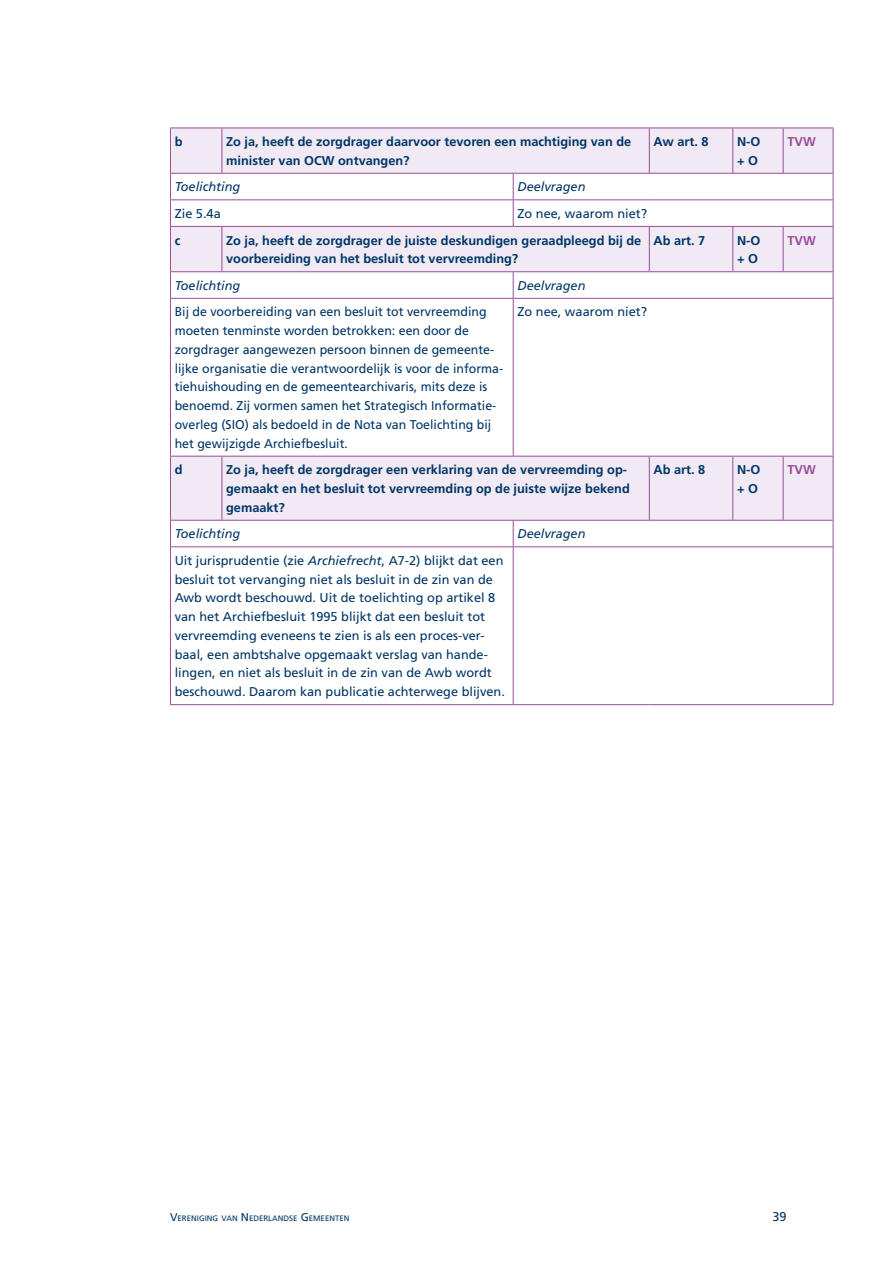
<style>
.page{position:relative;width:893px;height:1263px;background:#fff}
.page>*{position:absolute;margin:0;border:0;box-sizing:border-box;transform-origin:0 0}
.t1{font:12.75px/18.8px "Frutiger LT Std";color:#003667}
.t2{font:700 12.75px/18.8px "Frutiger LT Std";color:#003667}
.t3{font:italic 12.75px "Frutiger LT Std";color:#003667}
.t4{font:700 12.75px "Frutiger LT Std";color:#9a4c9d}
.t5{font:7.8px "Frutiger LT Std";color:#003667}
.s1{font-style:italic}
.s2{font-size:11.25px}
</style>
<div class="page">
<svg style="left:171px;top:129px;width:662px;height:391px"></svg>
<hr style="left:222px;top:128px;width:1px;height:45px;background:#9a4c9d">
<hr style="left:649px;top:128px;width:1px;height:45px;background:#9a4c9d">
<hr style="left:732px;top:128px;width:1px;height:45px;background:#9a4c9d">
<hr style="left:783px;top:128px;width:1px;height:45px;background:#9a4c9d">
<hr style="left:222px;top:227px;width:1px;height:44px;background:#9a4c9d">
<hr style="left:649px;top:227px;width:1px;height:44px;background:#9a4c9d">
<hr style="left:732px;top:227px;width:1px;height:44px;background:#9a4c9d">
<hr style="left:783px;top:227px;width:1px;height:44px;background:#9a4c9d">
<hr style="left:513px;top:299px;width:1px;height:157px;background:#9a4c9d">
<hr style="left:222px;top:456px;width:1px;height:64px;background:#9a4c9d">
<hr style="left:649px;top:456px;width:1px;height:64px;background:#9a4c9d">
<hr style="left:732px;top:456px;width:1px;height:64px;background:#9a4c9d">
<hr style="left:783px;top:456px;width:1px;height:64px;background:#9a4c9d">
<hr style="left:513px;top:547px;width:1px;height:157px;background:#9a4c9d">
<hr style="left:170px;top:299px;width:1px;height:157px;background:#9a4c9d">
<hr style="left:833px;top:299px;width:1px;height:157px;background:#9a4c9d">
<hr style="left:170px;top:547px;width:1px;height:157px;background:#9a4c9d">
<hr style="left:833px;top:547px;width:1px;height:157px;background:#9a4c9d">
<hr style="left:170px;top:704px;width:52px;height:1px;background:#9a4c9d">
<hr style="left:222px;top:704px;width:291px;height:1px;background:#9a4c9d">
<hr style="left:513px;top:704px;width:136px;height:1px;background:#9a4c9d">
<hr style="left:649px;top:704px;width:84px;height:1px;background:#9a4c9d">
<hr style="left:733px;top:704px;width:50px;height:1px;background:#9a4c9d">
<hr style="left:783px;top:704px;width:50px;height:1px;background:#9a4c9d">
<hr style="left:170px;top:173px;width:52px;height:1px;background:#9a4c9d">
<hr style="left:222px;top:173px;width:291px;height:1px;background:#9a4c9d">
<hr style="left:513px;top:173px;width:136px;height:1px;background:#9a4c9d">
<hr style="left:649px;top:173px;width:84px;height:1px;background:#9a4c9d">
<hr style="left:733px;top:173px;width:50px;height:1px;background:#9a4c9d">
<hr style="left:783px;top:173px;width:50px;height:1px;background:#9a4c9d">
<hr style="left:170px;top:271px;width:52px;height:1px;background:#9a4c9d">
<hr style="left:222px;top:271px;width:291px;height:1px;background:#9a4c9d">
<hr style="left:513px;top:271px;width:136px;height:1px;background:#9a4c9d">
<hr style="left:649px;top:271px;width:84px;height:1px;background:#9a4c9d">
<hr style="left:733px;top:271px;width:50px;height:1px;background:#9a4c9d">
<hr style="left:783px;top:271px;width:50px;height:1px;background:#9a4c9d">
<hr style="left:170px;top:520px;width:52px;height:1px;background:#9a4c9d">
<hr style="left:222px;top:520px;width:291px;height:1px;background:#9a4c9d">
<hr style="left:513px;top:520px;width:136px;height:1px;background:#9a4c9d">
<hr style="left:649px;top:520px;width:84px;height:1px;background:#9a4c9d">
<hr style="left:733px;top:520px;width:50px;height:1px;background:#9a4c9d">
<hr style="left:783px;top:520px;width:50px;height:1px;background:#9a4c9d">
<svg style="left:513px;top:174px;width:1px;height:52px"></svg>
<svg style="left:513px;top:272px;width:1px;height:26px"></svg>
<svg style="left:513px;top:521px;width:1px;height:25px"></svg>
<hr style="left:170px;top:128px;width:52px;height:1px;background:#9a4c9d">
<hr style="left:170px;top:128px;width:1px;height:45px;background:#9a4c9d">
<hr style="left:222px;top:128px;width:291px;height:1px;background:#9a4c9d">
<hr style="left:513px;top:128px;width:136px;height:1px;background:#9a4c9d">
<hr style="left:649px;top:128px;width:84px;height:1px;background:#9a4c9d">
<hr style="left:733px;top:128px;width:50px;height:1px;background:#9a4c9d">
<hr style="left:783px;top:128px;width:50px;height:1px;background:#9a4c9d">
<hr style="left:833px;top:128px;width:1px;height:45px;background:#9a4c9d">
<hr style="left:170px;top:226px;width:52px;height:1px;background:#9a4c9d">
<hr style="left:170px;top:227px;width:1px;height:44px;background:#9a4c9d">
<hr style="left:222px;top:226px;width:291px;height:1px;background:#9a4c9d">
<hr style="left:513px;top:226px;width:136px;height:1px;background:#9a4c9d">
<hr style="left:649px;top:226px;width:84px;height:1px;background:#9a4c9d">
<hr style="left:733px;top:226px;width:50px;height:1px;background:#9a4c9d">
<hr style="left:783px;top:226px;width:50px;height:1px;background:#9a4c9d">
<hr style="left:833px;top:227px;width:1px;height:44px;background:#9a4c9d">
<svg style="left:170px;top:174px;width:1px;height:52px"></svg>
<svg style="left:833px;top:174px;width:1px;height:52px"></svg>
<hr style="left:170px;top:199px;width:52px;height:1px;background:#9a4c9d">
<hr style="left:222px;top:199px;width:291px;height:1px;background:#9a4c9d">
<hr style="left:513px;top:199px;width:136px;height:1px;background:#9a4c9d">
<hr style="left:649px;top:199px;width:84px;height:1px;background:#9a4c9d">
<hr style="left:733px;top:199px;width:50px;height:1px;background:#9a4c9d">
<hr style="left:783px;top:199px;width:50px;height:1px;background:#9a4c9d">
<svg style="left:170px;top:272px;width:1px;height:26px"></svg>
<svg style="left:833px;top:272px;width:1px;height:26px"></svg>
<hr style="left:170px;top:298px;width:52px;height:1px;background:#9a4c9d">
<hr style="left:222px;top:298px;width:291px;height:1px;background:#9a4c9d">
<hr style="left:513px;top:298px;width:136px;height:1px;background:#9a4c9d">
<hr style="left:649px;top:298px;width:84px;height:1px;background:#9a4c9d">
<hr style="left:733px;top:298px;width:50px;height:1px;background:#9a4c9d">
<hr style="left:783px;top:298px;width:50px;height:1px;background:#9a4c9d">
<hr style="left:170px;top:456px;width:52px;height:1px;background:#9a4c9d">
<hr style="left:170px;top:456px;width:1px;height:64px;background:#9a4c9d">
<hr style="left:222px;top:456px;width:291px;height:1px;background:#9a4c9d">
<hr style="left:513px;top:456px;width:136px;height:1px;background:#9a4c9d">
<hr style="left:649px;top:456px;width:84px;height:1px;background:#9a4c9d">
<hr style="left:733px;top:456px;width:50px;height:1px;background:#9a4c9d">
<hr style="left:783px;top:456px;width:50px;height:1px;background:#9a4c9d">
<hr style="left:833px;top:456px;width:1px;height:64px;background:#9a4c9d">
<svg style="left:170px;top:521px;width:1px;height:25px"></svg>
<svg style="left:833px;top:521px;width:1px;height:25px"></svg>
<hr style="left:170px;top:546px;width:52px;height:1px;background:#9a4c9d">
<hr style="left:222px;top:546px;width:291px;height:1px;background:#9a4c9d">
<hr style="left:513px;top:546px;width:136px;height:1px;background:#9a4c9d">
<hr style="left:649px;top:546px;width:84px;height:1px;background:#9a4c9d">
<hr style="left:733px;top:546px;width:50px;height:1px;background:#9a4c9d">
<hr style="left:783px;top:546px;width:50px;height:1px;background:#9a4c9d">
<p class="t2" style="left:175px;top:132px;width:9px">b</p>
<p class="t2" style="left:226px;top:132px;width:407px">Zo ja, heeft de zorgdrager daarvoor tevoren een machtiging van de minister van OCW ontvangen?</p>
<p class="t2" style="left:654px;top:132px;width:57px">Aw art. 8</p>
<p class="t2" style="left:737px;top:132px;width:25px">N-O + O</p>
<p class="t4" style="left:787px;top:134px;width:30px">TVW</p>
<p class="t3" style="left:175px;top:179px;width:67px">Toelichting</p>
<p class="t3" style="left:517px;top:179px;width:70px">Deelvragen</p>
<p class="t1" style="left:175px;top:204px;width:48px">Zie 5.4a</p>
<p class="t1" style="left:517px;top:204px;width:131px">Zo nee, waarom niet?</p>
<p class="t2" style="left:175px;top:231px;width:7px">c</p>
<p class="t2" style="left:226px;top:231px;width:417px">Zo ja, heeft de zorgdrager de juiste deskundigen geraadpleegd bij de voorbereiding van het besluit tot vervreemding?</p>
<p class="t2" style="left:654px;top:231px;width:53px">Ab art. 7</p>
<p class="t2" style="left:737px;top:231px;width:25px">N-O + O</p>
<p class="t4" style="left:787px;top:233px;width:30px">TVW</p>
<p class="t3" style="left:175px;top:278px;width:67px">Toelichting</p>
<p class="t3" style="left:517px;top:278px;width:70px">Deelvragen</p>
<p class="t1" style="left:175px;top:303px;width:330px">Bij de voorbereiding van een besluit tot vervreemding moeten tenminste worden betrokken: een door de zorgdrager aangewezen persoon binnen de gemeente&shy;lijke organisatie die verantwoordelijk is voor de informa&shy;tiehuishouding en de gemeentearchivaris, mits deze is benoemd. Zij vormen samen het Strategisch Informatie&shy;overleg (SIO) als bedoeld in de Nota van Toelichting bij het gewijzigde Archiefbesluit.</p>
<p class="t1" style="left:517px;top:303px;width:131px">Zo nee, waarom niet?</p>
<p class="t2" style="left:175px;top:460px;width:9px">d</p>
<p class="t2" style="left:226px;top:460px;width:405px">Zo ja, heeft de zorgdrager een verklaring van de vervreemding op&shy;gemaakt en het besluit tot vervreemding op de juiste wijze bekend gemaakt?</p>
<p class="t2" style="left:654px;top:460px;width:53px">Ab art. 8</p>
<p class="t2" style="left:737px;top:460px;width:25px">N-O + O</p>
<p class="t4" style="left:787px;top:462px;width:30px">TVW</p>
<p class="t3" style="left:175px;top:526px;width:67px">Toelichting</p>
<p class="t3" style="left:517px;top:526px;width:70px">Deelvragen</p>
<p class="t1" style="left:175px;top:551px;width:332px">Uit jurisprudentie (zie <span class="s1">Archiefrecht</span>, A7-2) blijkt dat een besluit tot vervanging niet als besluit in de zin van de Awb wordt beschouwd. Uit de toelichting op artikel 8 van het Archiefbesluit 1995 blijkt dat een besluit tot vervreemding eveneens te zien is als een proces-ver&shy;baal, een ambtshalve opgemaakt verslag van hande&shy;lingen, en niet als besluit in de zin van de Awb wordt beschouwd. Daarom kan publicatie achterwege blijven.</p>
<p class="t5" style="left:170px;top:1214px;width:181px"><span class="s2">V</span>ERENIGING VAN <span class="s2">N</span> EDERLANDSE <span class="s2">G</span> EMEENTEN</p>
<p class="t1" style="left:772px;top:1207px;width:16px">39</p>
</div>
